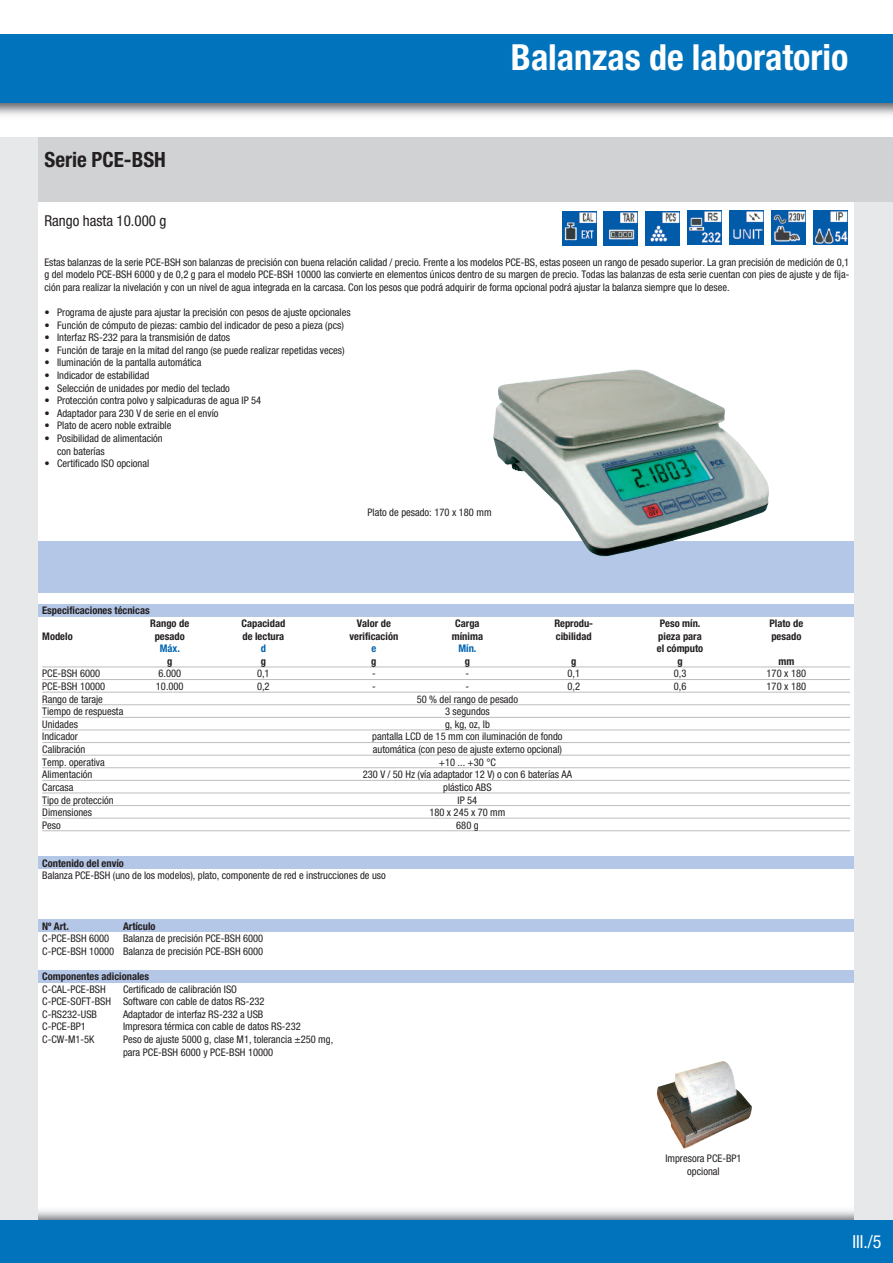
<style>
.page{position:relative;width:893px;height:1263px;background:#fff}
.page>*{position:absolute;margin:0;border:0;box-sizing:border-box;transform-origin:0 0}
.t1{font:700 condensed 36px "Helvetica Neue";color:#fff}
.t2{font:700 condensed 21px "Helvetica Neue";color:#231f20}
.t3{font:condensed 18px "Helvetica Neue";color:#fff}
.t4{font:condensed 15px "Helvetica Neue";color:#231f20}
.t5{font:condensed 10.5px/12.6px "Helvetica Neue";color:#231f20}
.t6{font:700 condensed 10.5px "Helvetica Neue";color:#231f20}
.t7{font:700 condensed 10.5px "Helvetica Neue";color:#0164b2}
</style>
<div class="page">
<div style="left:23px;top:604px;width:838px;height:13px;background:#b5c7e6"></div>
<div style="left:30px;top:541px;width:841px;height:51px;background:#b5c7e6"></div>
<div style="left:27px;top:856px;width:838px;height:13px;background:#b5c7e6"></div>
<div style="left:32px;top:919px;width:838px;height:13px;background:#b5c7e6"></div>
<div style="left:33px;top:970px;width:838px;height:13px;background:#b5c7e6"></div>
<div style="left:855px;top:137px;width:38px;height:1126px;background:#e7e8e9"></div>
<div style="left:0;top:137px;width:893px;height:65px;background:#d1d2d4"></div>
<div style="left:0;top:137px;width:38px;height:1126px;background:#e7e8e9"></div>
<img style="left:0;top:102px;width:893px;height:13px">
<div style="left:0;top:34px;width:893px;height:68px;background:#0073bc"></div>
<div style="left:0;top:1220px;width:893px;height:43px;background:#0073bc"></div>
<img style="left:688px;top:211px;width:34px;height:34px">
<img style="left:645px;top:211px;width:34px;height:34px">
<img style="left:604px;top:211px;width:34px;height:34px">
<img style="left:771px;top:211px;width:35px;height:34px">
<img style="left:729px;top:211px;width:34px;height:34px">
<img style="left:814px;top:211px;width:34px;height:34px">
<img style="left:562px;top:211px;width:34px;height:34px">
<img style="left:493px;top:369px;width:276px;height:188px">
<img style="left:656px;top:1061px;width:96px;height:88px">
<hr style="left:42px;top:667px;width:808px;height:1px;background:#bcbdc0">
<hr style="left:42px;top:679px;width:808px;height:1px;background:#bcbdc0">
<hr style="left:42px;top:692px;width:808px;height:1px;background:#bcbdc0">
<hr style="left:42px;top:704px;width:808px;height:1px;background:#bcbdc0">
<hr style="left:42px;top:717px;width:808px;height:1px;background:#bcbdc0">
<hr style="left:42px;top:730px;width:808px;height:1px;background:#bcbdc0">
<hr style="left:42px;top:742px;width:808px;height:1px;background:#bcbdc0">
<hr style="left:42px;top:755px;width:808px;height:1px;background:#bcbdc0">
<hr style="left:42px;top:767px;width:808px;height:1px;background:#bcbdc0">
<hr style="left:42px;top:780px;width:808px;height:1px;background:#bcbdc0">
<hr style="left:42px;top:793px;width:808px;height:1px;background:#bcbdc0">
<hr style="left:42px;top:805px;width:808px;height:1px;background:#bcbdc0">
<hr style="left:42px;top:818px;width:808px;height:1px;background:#bcbdc0">
<hr style="left:42px;top:830px;width:808px;height:1px;background:#bcbdc0">
<h2 class="t2" style="left:44px;top:152px;width:123px">Serie PCE-BSH</h2>
<h1 class="t1" style="left:511px;top:44px;width:339px">Balanzas de laboratorio</h1>
<h3 class="t4" style="left:44px;top:215px;width:124px">Rango hasta 10.000 g</h3>
<p class="t5" style="left:44px;top:256px;width:806px;text-align:justify">Estas balanzas de la serie PCE-BSH son balanzas de precisión con buena relación calidad / precio. Frente a los modelos PCE-BS, estas poseen un rango de pesado superior. La gran precisión de medición de 0,1 g del modelo PCE-BSH 6000 y de 0,2 g para el modelo PCE-BSH 10000 las convierte en elementos únicos dentro de su margen de precio. Todas las balanzas de esta serie cuentan con pies de ajuste y de fija&shy;ción para realizar la nivelación y con un nivel de agua integrada en la carcasa. Con los pesos que podrá adquirir de forma opcional podrá ajustar la balanza siempre que lo desee.</p>
<p class="t5" style="left:44px;top:307px;width:308px">• Programa de ajuste para ajustar la precisión con pesos de ajuste opcionales</p>
<p class="t5" style="left:44px;top:319px;width:301px">• Función de cómputo de piezas: cambio del indicador de peso a pieza (pcs)</p>
<p class="t5" style="left:44px;top:332px;width:187px">• Interfaz RS-232 para la transmisión de datos</p>
<p class="t5" style="left:44px;top:345px;width:302px">• Función de taraje en la mitad del rango (se puede realizar repetidas veces)</p>
<p class="t5" style="left:44px;top:357px;width:158px">• Iluminación de la pantalla automática</p>
<p class="t5" style="left:44px;top:370px;width:106px">• Indicador de estabilidad</p>
<p class="t5" style="left:44px;top:382px;width:187px">• Selección de unidades por medio del teclado</p>
<p class="t5" style="left:44px;top:395px;width:218px">• Protección contra polvo y salpicaduras de agua IP 54</p>
<p class="t5" style="left:44px;top:408px;width:176px">• Adaptador para 230 V de serie en el envío</p>
<p class="t5" style="left:44px;top:420px;width:129px">• Plato de acero noble extraible</p>
<p class="t5" style="left:57px;top:433px;width:107px;text-indent:-13px">• Posibilidad de alimentación con baterías</p>
<p class="t5" style="left:44px;top:458px;width:106px">• Certificado ISO opcional</p>
<p class="t5" style="left:368px;top:507px;width:126px">Plato de pesado: 170 x 180 mm</p>
<p class="t6" style="left:42px;top:607px;width:109px">Especificaciones técnicas</p>
<p class="t6" style="left:150px;top:620px;width:41px">Rango de</p>
<p class="t6" style="left:241px;top:620px;width:45px">Capacidad</p>
<p class="t6" style="left:357px;top:620px;width:36px">Valor de</p>
<p class="t6" style="left:455px;top:620px;width:26px">Carga</p>
<p class="t6" style="left:554px;top:620px;width:40px">Reprodu-</p>
<p class="t6" style="left:660px;top:620px;width:42px">Peso mín.</p>
<p class="t6" style="left:769px;top:620px;width:35px">Plato de</p>
<p class="t6" style="left:42px;top:632px;width:32px">Modelo</p>
<p class="t6" style="left:155px;top:632px;width:32px">pesado</p>
<p class="t6" style="left:242px;top:632px;width:43px">de lectura</p>
<p class="t6" style="left:350px;top:632px;width:50px">verificación</p>
<p class="t6" style="left:452px;top:632px;width:33px">mínima</p>
<p class="t6" style="left:556px;top:632px;width:37px">cibilidad</p>
<p class="t6" style="left:658px;top:632px;width:45px">pieza para</p>
<p class="t6" style="left:771px;top:632px;width:32px">pesado</p>
<p class="t7" style="left:160px;top:645px;width:22px">Máx.</p>
<p class="t7" style="left:261px;top:645px;width:7px">d</p>
<p class="t7" style="left:371px;top:645px;width:6px">e</p>
<p class="t7" style="left:458px;top:645px;width:20px">Mín.</p>
<p class="t6" style="left:657px;top:645px;width:48px">el cómputo</p>
<p class="t6" style="left:167px;top:657px;width:7px">g</p>
<p class="t6" style="left:261px;top:657px;width:7px">g</p>
<p class="t6" style="left:371px;top:657px;width:7px">g</p>
<p class="t6" style="left:465px;top:657px;width:7px">g</p>
<p class="t6" style="left:571px;top:657px;width:7px">g</p>
<p class="t6" style="left:677px;top:657px;width:7px">g</p>
<p class="t6" style="left:778px;top:657px;width:17px">mm</p>
<p class="t5" style="left:42px;top:668px;width:60px">PCE-BSH 6000</p>
<p class="t5" style="left:158px;top:668px;width:24px">6.000</p>
<p class="t5" style="left:257px;top:668px;width:14px">0,1</p>
<p class="t5" style="left:372px;top:668px;width:5px">-</p>
<p class="t5" style="left:466px;top:668px;width:5px">-</p>
<p class="t5" style="left:567px;top:668px;width:14px">0,1</p>
<p class="t5" style="left:674px;top:668px;width:14px">0,3</p>
<p class="t5" style="left:767px;top:668px;width:41px">170 x 180</p>
<p class="t5" style="left:42px;top:681px;width:65px">PCE-BSH 10000</p>
<p class="t5" style="left:156px;top:681px;width:29px">10.000</p>
<p class="t5" style="left:257px;top:681px;width:14px">0,2</p>
<p class="t5" style="left:372px;top:681px;width:5px">-</p>
<p class="t5" style="left:466px;top:681px;width:5px">-</p>
<p class="t5" style="left:567px;top:681px;width:14px">0,2</p>
<p class="t5" style="left:674px;top:681px;width:14px">0,6</p>
<p class="t5" style="left:767px;top:681px;width:41px">170 x 180</p>
<p class="t5" style="left:42px;top:693px;width:62px">Rango de taraje</p>
<p class="t5" style="left:417px;top:693px;width:103px">50 % del rango de pesado</p>
<p class="t5" style="left:42px;top:706px;width:83px">Tiempo de respuesta</p>
<p class="t5" style="left:445px;top:706px;width:46px">3 segundos</p>
<p class="t5" style="left:42px;top:719px;width:37px">Unidades</p>
<p class="t5" style="left:445px;top:719px;width:46px">g, kg, oz, lb</p>
<p class="t5" style="left:42px;top:731px;width:37px">Indicador</p>
<p class="t5" style="left:372px;top:731px;width:192px">pantalla LCD de 15 mm con iluminación de fondo</p>
<p class="t5" style="left:42px;top:744px;width:45px">Calibración</p>
<p class="t5" style="left:373px;top:744px;width:191px">automática (con peso de ajuste externo opcional)</p>
<p class="t5" style="left:42px;top:756px;width:64px">Temp. operativa</p>
<p class="t5" style="left:439px;top:756px;width:59px">+10 ... +30 °C</p>
<p class="t5" style="left:42px;top:769px;width:52px">Alimentación</p>
<p class="t5" style="left:363px;top:769px;width:211px">230 V / 50 Hz (vía adaptador 12 V) o con 6 baterías AA</p>
<p class="t5" style="left:42px;top:782px;width:33px">Carcasa</p>
<p class="t5" style="left:443px;top:782px;width:50px">plástico ABS</p>
<p class="t5" style="left:42px;top:794px;width:73px">Tipo de protección</p>
<p class="t5" style="left:458px;top:794px;width:21px">IP 54</p>
<p class="t5" style="left:42px;top:807px;width:51px">Dimensiones</p>
<p class="t5" style="left:429px;top:807px;width:77px">180 x 245 x 70 mm</p>
<p class="t5" style="left:42px;top:819px;width:20px">Peso</p>
<p class="t5" style="left:456px;top:819px;width:24px">680 g</p>
<p class="t6" style="left:42px;top:859px;width:83px">Contenido del envío</p>
<p class="t5" style="left:42px;top:870px;width:345px">Balanza PCE-BSH (uno de los modelos), plato, componente de red e instrucciones de uso</p>
<p class="t6" style="left:42px;top:922px;width:28px">Nº Art.</p>
<p class="t6" style="left:123px;top:922px;width:34px">Artículo</p>
<p class="t5" style="left:42px;top:933px;width:69px">C-PCE-BSH 6000</p>
<p class="t5" style="left:42px;top:933px;width:223px;text-align:right">Balanza de precisión PCE-BSH 6000<br>C-PCE-BSH 10000 Balanza de precisión PCE-BSH 6000</p>
<p class="t6" style="left:42px;top:972px;width:108px">Componentes adicionales</p>
<p class="t5" style="left:42px;top:983px;width:65px">C-CAL-PCE-BSH</p>
<p class="t5" style="left:42px;top:983px;width:224px;text-indent:81px">Certificado de calibración ISO<br>C-PCE-SOFT-BSH Software con cable de datos RS-232<br>C-RS232-USB</p>
<p class="t5" style="left:123px;top:1008px;width:142px">Adaptador de interfaz RS-232 a USB</p>
<p class="t5" style="left:42px;top:1021px;width:45px">C-PCE-BP1</p>
<p class="t5" style="left:123px;top:1021px;width:179px">Impresora térmica con cable de datos RS-232</p>
<p class="t5" style="left:42px;top:1034px;width:54px">C-CW-M1-5K</p>
<p class="t5" style="left:123px;top:1034px;width:212px">Peso de ajuste 5000 g, clase M1, tolerancia ±250 mg, para PCE-BSH 6000 y PCE-BSH 10000</p>
<p class="t5" style="left:665px;top:1153px;width:78px;text-align:center">Impresora PCE-BP1 opcional</p>
<h3 class="t3" style="left:852px;top:1235px;width:30px">III./5</h3>
</div>
